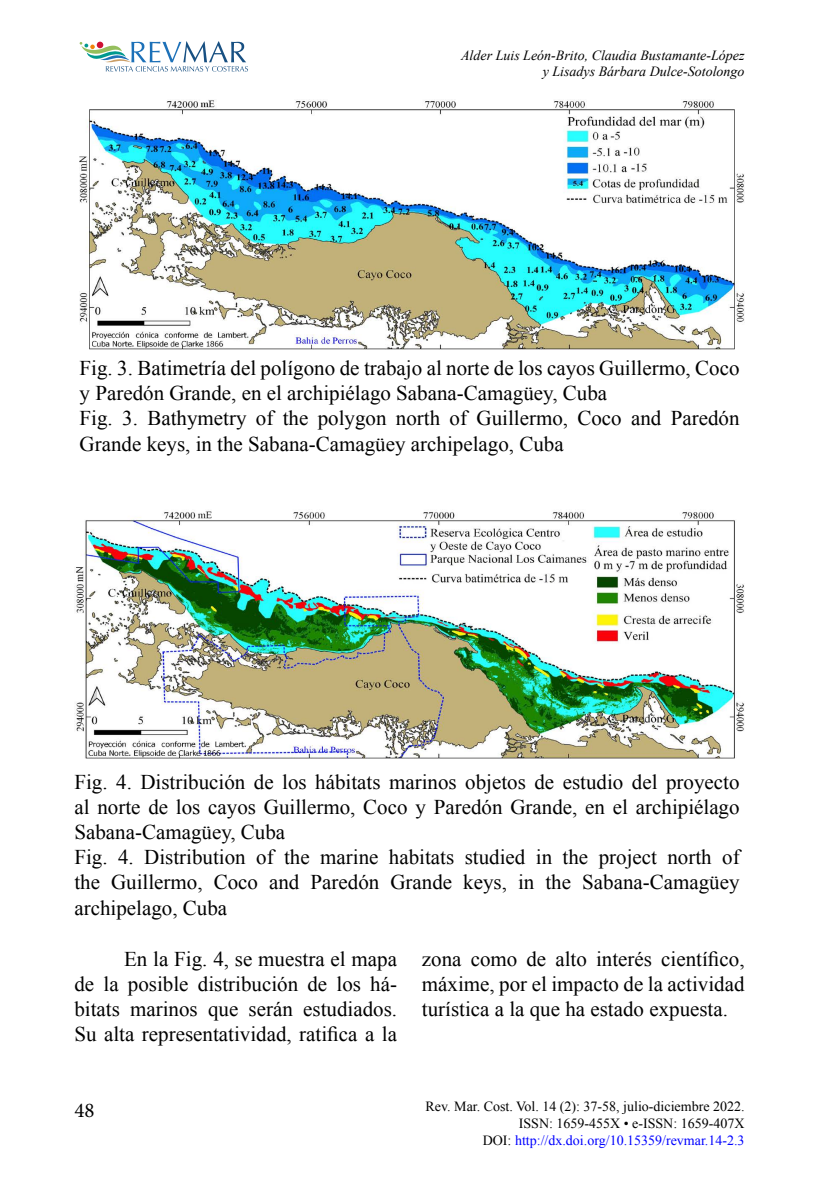
<style>
.page{position:relative;width:819px;height:1197px;background:#fff}
.page>*{position:absolute;margin:0;border:0;box-sizing:border-box;transform-origin:0 0}
.t1{font:21px/25.2px "Times New Roman";color:#000;text-align:justify}
.t2{font:21px "Minion Pro";color:#000}
.t3{font:14px/16.8px "Times New Roman";color:#000;text-align:right}
.t4{font:italic 14px/16.8px "Times New Roman";color:#000;text-align:right}
.s1{color:#00f}
</style>
<div class="page">
<svg style="left:80px;top:41px;width:168px;height:31px"></svg>
<img style="left:80px;top:99px;width:665px;height:251px">
<img style="left:76px;top:511px;width:669px;height:248px">
<p class="t4" style="left:461px;top:46px;width:285px">Alder Luis León-Brito, Claudia Bustamante-López y Lisadys Bárbara Dulce-Sotolongo</p>
<p class="t1" style="left:80px;top:355px;width:662px;text-align:left">Fig. 3. Batimetría del polígono de trabajo al norte de los cayos Guillermo, Coco y Paredón Grande, en el archipiélago Sabana-Camagüey, Cuba<br>Fig. 3. Bathymetry of the polygon north of Guillermo, Coco and Paredón Grande keys, in the Sabana-Camagüey archipelago, Cuba</p>
<p class="t1" style="left:74px;top:769px;width:667px;text-align:left">Fig. 4. Distribución de los hábitats marinos objetos de estudio del proyecto al norte de los cayos Guillermo, Coco y Paredón Grande, en el archipiélago Sabana-Camagüey, Cuba<br>Fig. 4. Distribution of the marine habitats studied in the project north of the Guillermo, Coco and Paredón Grande keys, in the Sabana-Camagüey archipelago, Cuba</p>
<p class="t1" style="left:422px;top:946px;width:324px">zona como de alto interés científico, máxime, por el impacto de la actividad turística a la que ha estado expuesta.</p>
<p class="t1" style="left:74px;top:946px;width:324px;text-indent:50px">En la Fig. 4, se muestra el mapa de la posible distribución de los há&shy;bitats marinos que serán estudiados.<br>Su alta representatividad, ratifica a la</p>
<p class="t2" style="left:74px;top:1096px;width:22px">48</p>
<p class="t3" style="left:426px;top:1098px;width:321px">Rev. Mar. Cost. Vol. 14 (2): 37-58, julio-diciembre 2022.<br>ISSN: 1659-455X • e-ISSN: 1659-407X<br>DOI: <span class="s1">http://dx.doi.org/10.15359/revmar.14-2.3</span></p>
</div>
